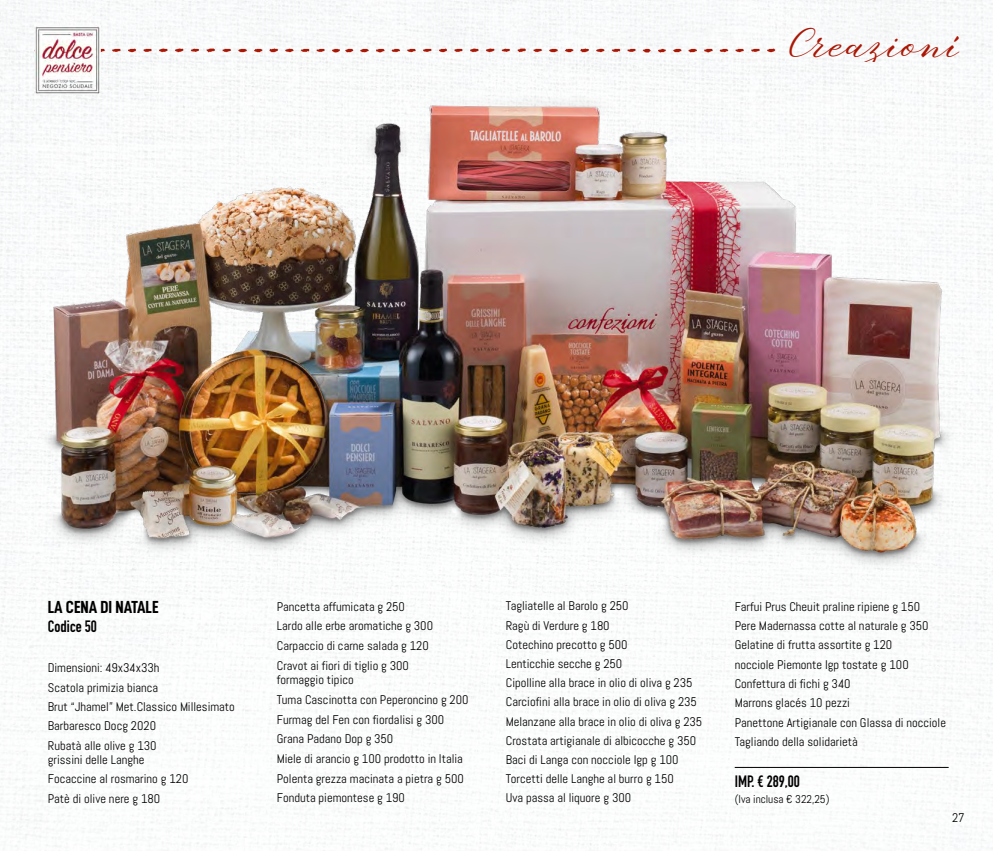
<style>
.page{position:relative;width:993px;height:851px;background:#fff}
.page>*{position:absolute;margin:0;border:0;box-sizing:border-box;transform-origin:0 0}
.t1{font:27.25px "Combinado Sc";color:#ab1705}
.t2{font:17.5px "D DIN Condensed Bold";color:#000}
.t3{font:16.25px "DIN Engschrift Std";color:#000}
.t4{font:12.5px/19.4px "Abel";color:#000}
.t5{font:11.25px "Abel";color:#000}
</style>
<div class="page">
<img style="left:0;top:0;width:992px;height:850px">
<img style="left:107px;top:48px;width:673px;height:8px">
<img style="left:30px;top:85px;width:926px;height:486px">
<hr style="left:734px;top:767px;width:214px;height:1px;background:#000">
<img style="left:29px;top:20px;width:78px;height:78px">
<h1 class="t1" style="left:788px;top:29px;width:172px">Creazioni</h1>
<h2 class="t2" style="left:48px;top:597px;width:112px">LA CENA DI NATALE</h2>
<h3 class="t3" style="left:48px;top:616px;width:51px">Codice 50</h3>
<p class="t4" style="left:48px;top:658px;width:188px">Dimensioni: 49x34x33h<br>Scatola primizia bianca<br>Brut “Jhamel” Met.Classico Millesimato<br>Barbaresco Docg 2020<br>Rubatà alle olive g 130</p>
<p class="t4" style="left:48px;top:749px;width:142px">grissini delle Langhe<br>Focaccine al rosmarino g 120<br>Patè di olive nere g 180</p>
<p class="t4" style="left:277px;top:596px;width:158px;line-height:19.8px">Pancetta affumicata g 250<br>Lardo alle erbe aromatiche g 300<br>Carpaccio di carne salada g 120<br>Cravot ai fiori di tiglio g 300</p>
<p class="t4" style="left:277px;top:669px;width:193px;line-height:19.8px">formaggio tipico<br>Tuma Cascinotta con Peperoncino g 200<br>Furmag del Fen con fiordalisi g 300<br>Grana Padano Dop g 350<br>Miele di arancio g 100 prodotto in Italia<br>Polenta grezza macinata a pietra g 500<br>Fonduta piemontese g 190</p>
<p class="t4" style="left:505px;top:596px;width:198px">Tagliatelle al Barolo g 250<br>Ragù di Verdure g 180<br>Cotechino precotto g 500<br>Lenticchie secche g 250<br>Cipolline alla brace in olio di oliva g 235<br>Carciofini alla brace in olio di oliva g 235<br>Melanzane alla brace in olio di oliva g 235<br>Crostata artigianale di albicocche g 350<br>Baci di Langa con nocciole Igp g 100<br>Torcetti delle Langhe al burro g 150<br>Uva passa al liquore g 300</p>
<p class="t4" style="left:734px;top:596px;width:213px">Farfui Prus Cheuit praline ripiene g 150<br>Pere Madernassa cotte al naturale g 350<br>Gelatine di frutta assortite g 120<br>nocciole Piemonte Igp tostate g 100<br>Confettura di fichi g 340<br>Marrons glacés 10 pezzi<br>Panettone Artigianale con Glassa di nocciole Tagliando della solidarietà</p>
<h3 class="t3" style="left:734px;top:771px;width:67px">IMP. € 289,00</h3>
<p class="t5" style="left:734px;top:791px;width:96px">(Iva inclusa € 322,25)</p>
<p class="t4" style="left:951px;top:807px;width:14px">27</p>
</div>
